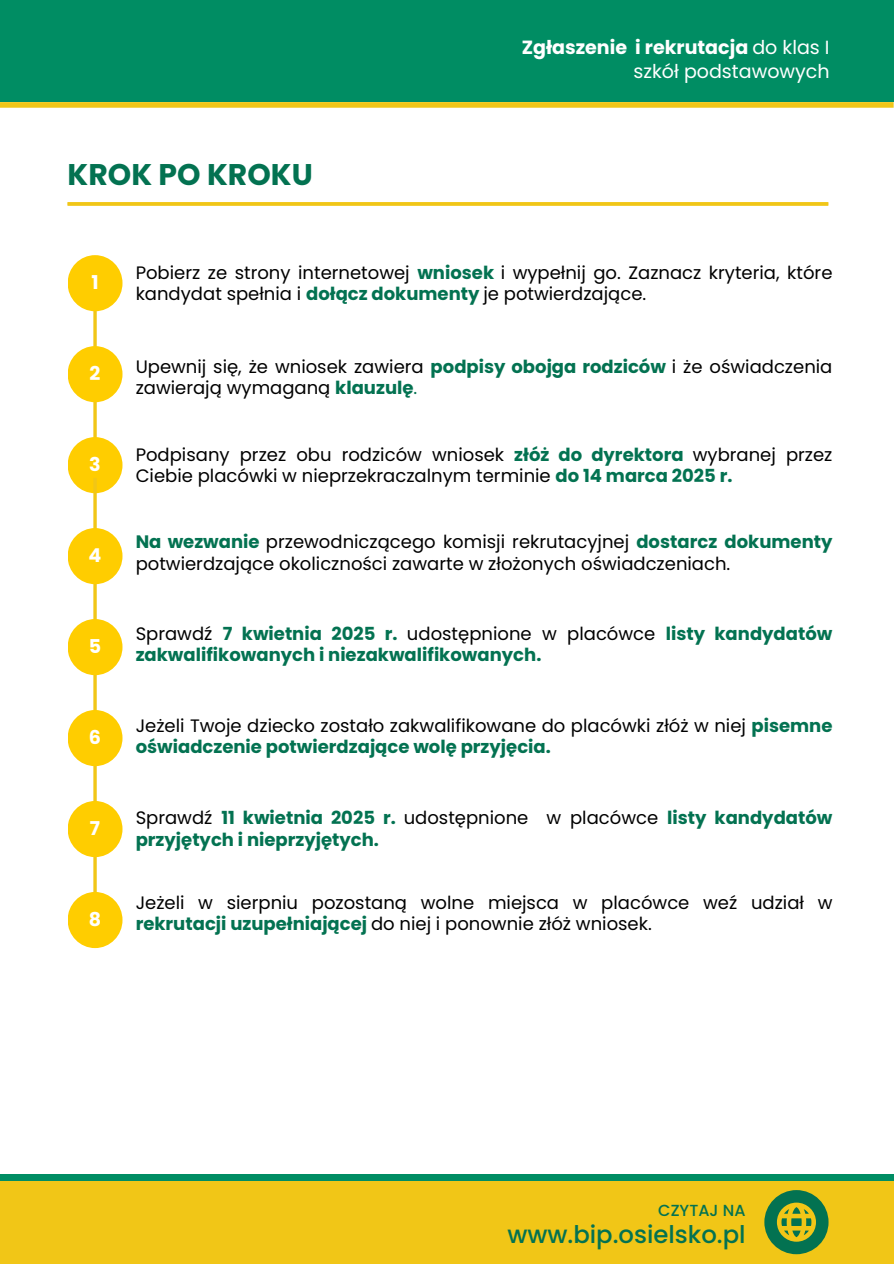
<style>
.page{position:relative;width:894px;height:1264px;background:#fff}
.page>*{position:absolute;margin:0;border:0;box-sizing:border-box;transform-origin:0 0}
.t1{font:700 29.85px "Poppins";color:#037251}
.t2{font:500 24.3px "Poppins";color:#037251}
.t3{font:700 19.05px "Poppins";color:#fff}
.t4{font:19.05px "Poppins";color:#fff}
.t5{font:18px/21.3px "Poppins";color:#000}
.t6{font:700 18px/21.3px "Poppins";color:#037251}
.t7{font:500 16.05px "Poppins";color:#037251}
.s1{font-weight:400}
.s2{font-weight:700;color:#037251}
.s3{color:#037251}
.s4{font-weight:400;color:#000}
</style>
<div class="page">
<div style="left:0;top:0;width:893px;height:1263px;background:#008d63"></div>
<div style="left:0;top:102px;width:893px;height:1071px;background:#fff"></div>
<div style="left:0;top:102px;width:893px;height:6px;background:#f1c617"></div>
<svg style="left:68px;top:202px;width:760px;height:4px;background:#f1c822"></svg>
<svg style="left:93px;top:311px;width:4px;height:35px"></svg>
<svg style="left:93px;top:402px;width:4px;height:35px"></svg>
<div style="left:68px;top:437px;width:54px;height:56px;background:#ffcd00;border-radius:50%"></div>
<div style="left:68px;top:346px;width:54px;height:56px;background:#ffcd00;border-radius:50%"></div>
<div style="left:68px;top:255px;width:54px;height:56px;background:#ffcd00;border-radius:50%"></div>
<svg style="left:93px;top:584px;width:4px;height:35px"></svg>
<svg style="left:93px;top:478px;width:4px;height:50px"></svg>
<div style="left:68px;top:528px;width:54px;height:56px;background:#ffcd00;border-radius:50%"></div>
<svg style="left:93px;top:675px;width:4px;height:35px"></svg>
<div style="left:68px;top:619px;width:54px;height:56px;background:#ffcd00;border-radius:50%"></div>
<svg style="left:93px;top:766px;width:4px;height:35px"></svg>
<div style="left:68px;top:710px;width:54px;height:56px;background:#ffcd00;border-radius:50%"></div>
<svg style="left:93px;top:857px;width:4px;height:35px"></svg>
<div style="left:68px;top:801px;width:54px;height:56px;background:#ffcd00;border-radius:50%"></div>
<div style="left:0;top:1180px;width:893px;height:83px;background:#f1c617"></div>
<svg style="left:764px;top:1190px;width:64px;height:64px"></svg>
<div style="left:68px;top:892px;width:54px;height:56px;background:#ffcd00;border-radius:50%"></div>
<p class="t1" style="left:68px;top:153px;width:246px">KROK PO KROKU</p>
<p class="t3" style="left:521px;top:34px;width:309px">Zgłaszenie i rekrutacja <span class="s1">do klas I</span></p>
<h3 class="t4" style="left:633px;top:58px;width:197px">szkół podstawowych</h3>
<p class="t3" style="left:91px;top:269px;width:9px">1</p>
<h3 class="t3" style="left:90px;top:360px;width:12px">2</h3>
<h3 class="t3" style="left:89px;top:451px;width:13px">3</h3>
<h1 class="t3" style="left:89px;top:542px;width:14px">4</h1>
<p class="t3" style="left:89px;top:632px;width:14px">5</p>
<p class="t3" style="left:89px;top:723px;width:14px">6</p>
<p class="t3" style="left:90px;top:814px;width:12px">7</p>
<p class="t3" style="left:89px;top:905px;width:14px">8</p>
<p class="t5" style="left:136px;top:262px;width:698px">Pobierz ze strony internetowej <span class="s2">wniosek</span> i wypełnij go. Zaznacz kryteria, które kandydat spełnia i <span class="s2">dołącz dokumenty</span> je potwierdzające.</p>
<p class="t5" style="left:136px;top:355px;width:698px">Upewnij się, że wniosek zawiera <span class="s2">podpisy obojga rodziców</span> i że oświadczenia zawierają wymaganą <span class="s2">klauzulę</span><span class="s3">.</span></p>
<p class="t5" style="left:136px;top:443px;width:698px">Podpisany przez obu rodziców wniosek <span class="s2">złóż do dyrektora</span> wybranej przez<br>Ciebie placówki w nieprzekraczalnym terminie <span class="s2">do 14 marca 2025 r.</span></p>
<p class="t5" style="left:136px;top:531px;width:698px"><span class="s2">Na wezwanie</span> przewodniczącego komisji rekrutacyjnej <span class="s2">dostarcz dokumenty </span>potwierdzające okoliczności zawarte w złożonych oświadczeniach.</p>
<p class="t6" style="left:136px;top:622px;width:698px"><span class="s4">Sprawdź</span> 7 kwietnia 2025 r. <span class="s4">udostępnione w placówce</span> listy kandydatów zakwalifikowanych i niezakwalifikowanych.</p>
<p class="t5" style="left:136px;top:715px;width:698px">Jeżeli Twoje dziecko zostało zakwalifikowane do placówki złóż w niej <span class="s2">pisemne oświadczenie potwierdzające wolę przyjęcia.</span></p>
<p class="t6" style="left:136px;top:807px;width:698px"><span class="s4">Sprawdź</span> 11 kwietnia 2025 r. <span class="s4">udostępnione w placówce</span> listy kandydatów przyjętych i nieprzyjętych.</p>
<p class="t5" style="left:136px;top:891px;width:698px">Jeżeli w sierpniu pozostaną wolne miejsca w placówce weź udział w <span class="s2">rekrutacji uzupełniającej</span> do niej i ponownie złóż wniosek.</p>
<p class="t7" style="left:658px;top:1198px;width:89px">CZYTAJ NA</p>
<p class="t2" style="left:507px;top:1217px;width:239px">www.bip.osielsko.pl</p>
</div>
